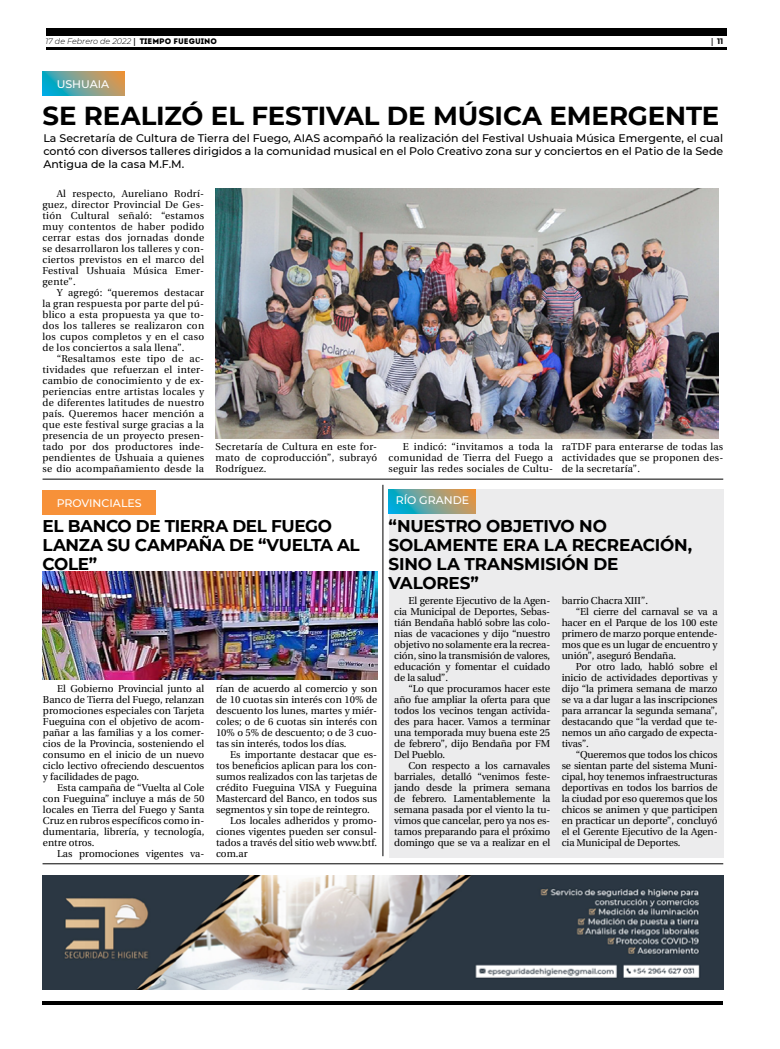
<style>
.page{position:relative;width:780px;height:1049px;background:#fff}
.page>*{position:absolute;margin:0;border:0;box-sizing:border-box;transform-origin:0 0}
.t1{font:700 26px "Montserrat";letter-spacing:-.005em;color:#000}
.t2{font:700 17px/19px "Montserrat";letter-spacing:-.015em;color:#000}
.t3{font:500 11px/13px "Montserrat";color:#000;text-align:justify}
.t4{font:500 11px "Montserrat";color:#fff}
.t5{font:10px/11px "Utopia";letter-spacing:-.005em;color:#000;text-align:justify}
.t6{font:italic 300 8px "Montserrat";color:#000}
.t7{font:700 8px "Montserrat";color:#000}
.s1{font-family:"Utopia";font-weight:700;font-style:normal}
.s2{font-family:"Intro";font-weight:400;font-style:normal}
.s3{font-family:"Utopia"}
</style>
<div class="page">
<hr style="left:46px;top:48px;width:680px;height:2px;background:#000">
<div style="left:46px;top:28px;width:680px;height:7px;background:#000"></div>
<hr style="left:43px;top:1001px;width:680px;height:4px;background:#000">
<hr style="left:43px;top:863px;width:680px;height:1px;background:#000">
<img style="left:43px;top:875px;width:680px;height:114px">
<div style="left:389px;top:489px;width:334px;height:368px;background:#ececed"></div>
<svg style="left:388px;top:489px;width:88px;height:24px;background:#78a18f"></svg>
<svg style="left:43px;top:72px;width:82px;height:24px;background:#79a18f"></svg>
<img style="left:215px;top:189px;width:504px;height:249px">
<hr style="left:43px;top:479px;width:680px;height:1px;background:#000">
<div style="left:43px;top:490px;width:113px;height:25px;background:#f79139"></div>
<img style="left:43px;top:571px;width:334px;height:108px">
<hr style="left:382px;top:485px;width:1px;height:371px;background:#000">
<p class="t6" style="left:45px;top:36px;width:173px">17 de Febrero de 2022 <span class="s1">|</span> <span class="s2">TIEMPO FUEGUINO</span></p>
<p class="t7" style="left:711px;top:35px;width:14px"><span class="s3">|</span> 11</p>
<p class="t4" style="left:57px;top:76px;width:54px">USHUAIA</p>
<h1 class="t1" style="left:43px;top:97px;width:678px">SE REALIZÓ EL FESTIVAL DE MÚSICA EMERGENTE</h1>
<p class="t3" style="left:43px;top:132px;width:681px">La Secretaría de Cultura de Tierra del Fuego, AIAS acompañó la realización del Festival Ushuaia Música Emergente, el cual contó con diversos talleres dirigidos a la comunidad musical en el Polo Creativo zona sur y conciertos en el Patio de la Sede Antigua de la casa M.F.M.</p>
<p class="t5" style="left:43px;top:188px;width:163px;text-indent:14px">Al respecto, Aureliano Rodrí&shy;guez, director Provincial De Ges&shy;tión Cultural señaló: “estamos muy contentos de haber podido cerrar estas dos jornadas donde se desarrollaron los talleres y con&shy;ciertos previstos en el marco del Festival Ushuaia Música Emer&shy;gente”.</p>
<p class="t5" style="left:43px;top:287px;width:163px;text-indent:14px">Y agregó: “queremos destacar la gran respuesta por parte del pú&shy;blico a esta propuesta ya que to&shy;dos los talleres se realizaron con los cupos completos y en el caso de los conciertos a sala llena”.</p>
<p class="t5" style="left:43px;top:353px;width:163px;text-indent:14px">“Resaltamos este tipo de ac&shy;tividades que refuerzan el inter&shy;cambio de conocimiento y de ex&shy;periencias entre artistas locales y de diferentes latitudes de nuestro país. Queremos hacer mención a que este festival surge gracias a la presencia de un proyecto presen&shy;tado por dos productores inde&shy;pendientes de Ushuaia a quienes se dio acompañamiento desde la</p>
<p class="t5" style="left:215px;top:441px;width:163px">Secretaría de Cultura en este for&shy;mato de coproducción”, subrayó Rodríguez.</p>
<p class="t5" style="left:388px;top:441px;width:166px;text-indent:14px">E indicó: “invitamos a toda la comunidad de Tierra del Fuego a seguir las redes sociales de Cultu-</p>
<p class="t5" style="left:561px;top:441px;width:163px">raTDF para enterarse de todas las actividades que se proponen des&shy;de la secretaría”.</p>
<p class="t4" style="left:57px;top:495px;width:86px">PROVINCIALES</p>
<p class="t4" style="left:395px;top:492px;width:75px">RÍO GRANDE</p>
<h2 class="t2" style="left:43px;top:515px;width:319px">EL BANCO DE TIERRA DEL FUEGO<br>LANZA SU CAMPAÑA DE “VUELTA AL<br>COLE”</h2>
<p class="t5" style="left:43px;top:683px;width:163px;text-indent:14px">El Gobierno Provincial junto al Banco de Tierra del Fuego, relanzan promociones especiales con Tarjeta Fueguina con el objetivo de acom&shy;pañar a las familias y a los comer&shy;cios de la Provincia, sosteniendo el consumo en el inicio de un nuevo ciclo lectivo ofreciendo descuentos y facilidades de pago.</p>
<p class="t5" style="left:43px;top:782px;width:163px;text-indent:14px">Esta campaña de “Vuelta al Cole con Fueguina” incluye a más de 50 locales en Tierra del Fuego y Santa Cruz en rubros específicos como in&shy;dumentaria, librería, y tecnología, entre otros.</p>
<p class="t5" style="left:57px;top:848px;width:149px">Las promociones vigentes va-</p>
<p class="t5" style="left:216px;top:683px;width:163px">rían de acuerdo al comercio y son de 10 cuotas sin interés con 10% de descuento los lunes, martes y miér&shy;coles; o de 6 cuotas sin interés con 10% o 5% de descuento; o de 3 cuo&shy;tas sin interés, todos los días.</p>
<p class="t5" style="left:230px;top:749px;width:148px">Es importante destacar que es-</p>
<p class="t5" style="left:216px;top:760px;width:163px">tos beneficios aplican para los con-</p>
<p class="t5" style="left:216px;top:771px;width:163px">sumos realizados con las tarjetas de</p>
<p class="t5" style="left:216px;top:782px;width:163px">crédito Fueguina VISA y Fueguina</p>
<p class="t5" style="left:216px;top:793px;width:163px">Mastercard del Banco, en todos sus</p>
<p class="t5" style="left:216px;top:804px;width:155px">segmentos y sin tope de reintegro.</p>
<p class="t5" style="left:230px;top:815px;width:148px">Los locales adheridos y promo-</p>
<p class="t5" style="left:216px;top:826px;width:163px">ciones vigentes pueden ser consul-</p>
<p class="t5" style="left:216px;top:837px;width:163px">tados a través del sitio web www.btf.</p>
<p class="t5" style="left:216px;top:848px;width:33px">com.ar</p>
<h2 class="t2" style="left:388px;top:515px;width:305px">“NUESTRO OBJETIVO NO<br>SOLAMENTE ERA LA RECREACIÓN,<br>SINO LA TRANSMISIÓN DE<br>VALORES”</h2>
<p class="t5" style="left:394px;top:595px;width:157px;text-indent:14px">El gerente Ejecutivo de la Agen&shy;cia Municipal de Deportes, Sebas&shy;tián Bendaña habló sobre las colo&shy;nias de vacaciones y dijo “nuestro objetivo no solamente era la recrea&shy;ción, sino la transmisión de valores, educación y fomentar el cuidado de la salud”.</p>
<p class="t5" style="left:394px;top:683px;width:157px;text-indent:14px">“Lo que procuramos hacer este año fue ampliar la oferta para que todos los vecinos tengan activida&shy;des para hacer. Vamos a terminar una temporada muy buena este 25 de febrero”, dijo Bendaña por FM Del Pueblo.</p>
<p class="t5" style="left:394px;top:760px;width:157px;text-indent:14px">Con respecto a los carnavales barriales, detalló “venimos feste&shy;jando desde la primera semana de febrero. Lamentablemente la semana pasada por el viento la tu&shy;vimos que cancelar, pero ya nos es&shy;tamos preparando para el próximo domingo que se va a realizar en el</p>
<p class="t5" style="left:561px;top:595px;width:88px">barrio Chacra XIII”.</p>
<p class="t5" style="left:576px;top:606px;width:143px">“El cierre del carnaval se va a</p>
<p class="t5" style="left:561px;top:617px;width:157px">hacer en el Parque de los 100 este</p>
<p class="t5" style="left:561px;top:628px;width:157px">primero de marzo porque entende-</p>
<p class="t5" style="left:561px;top:639px;width:157px">mos que es un lugar de encuentro y</p>
<p class="t5" style="left:561px;top:650px;width:116px">unión”, aseguró Bendaña.</p>
<p class="t5" style="left:576px;top:661px;width:143px">Por otro lado, habló sobre el</p>
<p class="t5" style="left:561px;top:672px;width:157px">inicio de actividades deportivas y</p>
<p class="t5" style="left:561px;top:683px;width:157px">dijo “la primera semana de marzo</p>
<p class="t5" style="left:561px;top:694px;width:157px">se va a dar lugar a las inscripciones</p>
<p class="t5" style="left:561px;top:705px;width:157px">para arrancar la segunda semana”,</p>
<p class="t5" style="left:561px;top:716px;width:157px">destacando que “la verdad que te-</p>
<p class="t5" style="left:561px;top:727px;width:157px">nemos un año cargado de expecta-</p>
<p class="t5" style="left:561px;top:738px;width:29px">tivas”.</p>
<p class="t5" style="left:576px;top:749px;width:143px">“Queremos que todos los chicos</p>
<p class="t5" style="left:561px;top:760px;width:157px">se sientan parte del sistema Muni-</p>
<p class="t5" style="left:561px;top:771px;width:157px">cipal, hoy tenemos infraestructuras</p>
<p class="t5" style="left:561px;top:782px;width:157px">deportivas en todos los barrios de</p>
<p class="t5" style="left:561px;top:793px;width:157px">la ciudad por eso queremos que los</p>
<p class="t5" style="left:561px;top:804px;width:157px">chicos se animen y que participen</p>
<p class="t5" style="left:561px;top:815px;width:157px">en practicar un deporte”, concluyó</p>
<p class="t5" style="left:561px;top:826px;width:157px">el el Gerente Ejecutivo de la Agen-</p>
<p class="t5" style="left:561px;top:837px;width:120px">cia Municipal de Deportes.</p>
</div>
